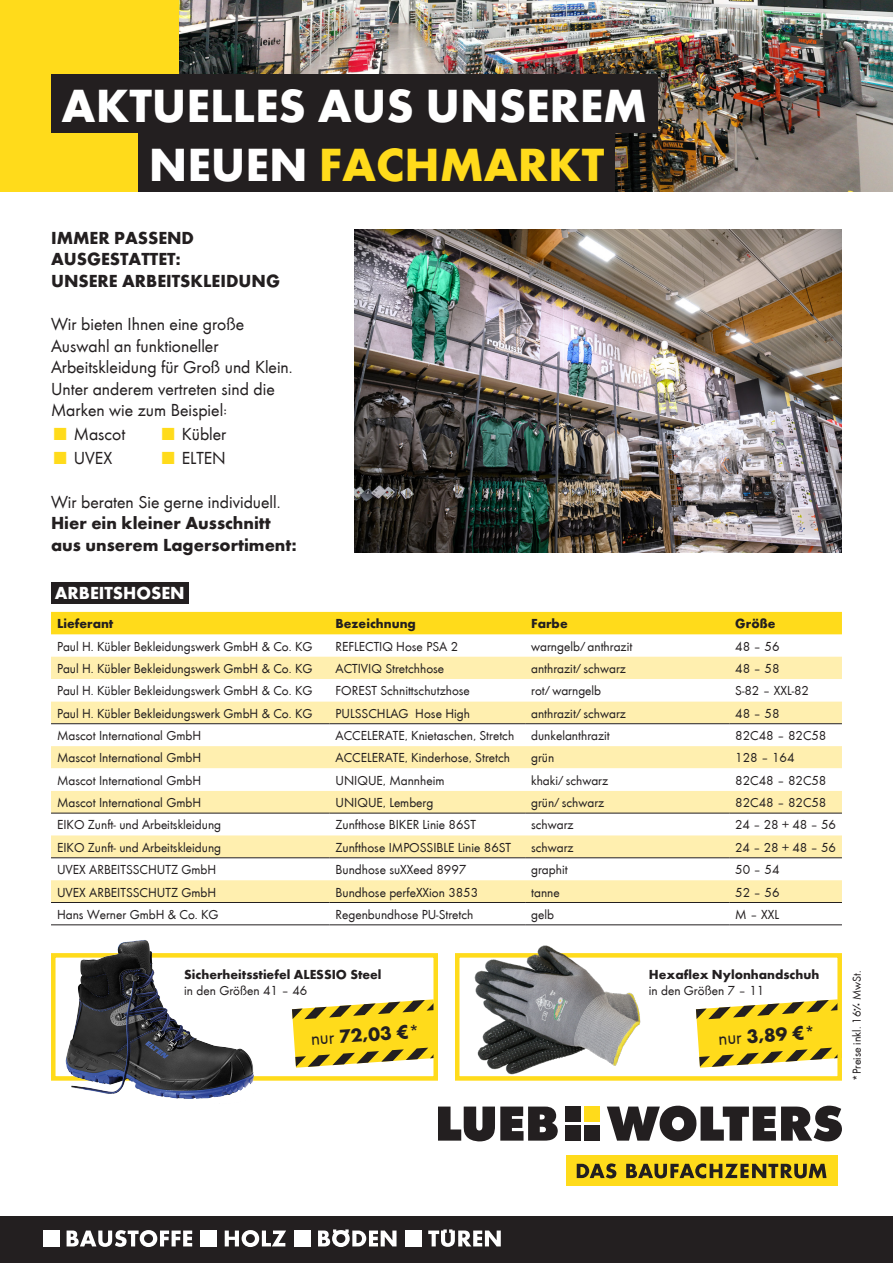
<style>
.page{position:relative;width:893px;height:1263px;background:#fff}
.page>*{position:absolute;margin:0;border:0;box-sizing:border-box;transform-origin:0 0}
.t1{font:700 48px/58.3px "Luebwolters Futura";color:#fff}
.t2{font:700 19.5px "Luebwolters Futura";color:#231f20}
.t3{font:18px/21.6px "Luebwolters Futura";color:#231f20}
.t4{font:700 18px/21.6px "Luebwolters Futura";color:#231f20}
.t5{font:700 18px "Luebwolters Futura";color:#fff}
.t6{font:13.5px "Luebwolters Futura";color:#231f20}
.t7{font:700 13.5px "Luebwolters Futura";color:#231f20}
.t8{font:12px "Luebwolters Futura";color:#231f20}
.s1{color:#ffdb1b}
.s2{font-weight:400}
</style>
<div class="page">
<svg style="left:292px;top:999px;width:141px;height:69px;background:#dfc53f"></svg>
<svg style="left:695px;top:999px;width:142px;height:69px"></svg>
<img style="left:179px;top:0;width:714px;height:191px">
<div style="left:0;top:1216px;width:893px;height:47px;background:#231f20"></div>
<svg style="left:67px;top:1229px;width:434px;height:18px"></svg>
<div style="left:43px;top:1230px;width:16px;height:17px;background:#fff"></div>
<div style="left:294px;top:1230px;width:16px;height:17px;background:#fff"></div>
<div style="left:405px;top:1230px;width:17px;height:17px;background:#fff"></div>
<svg style="left:438px;top:1106px;width:120px;height:35px"></svg>
<svg style="left:607px;top:1106px;width:235px;height:35px"></svg>
<div style="left:566px;top:1106px;width:15px;height:15px;background:#231f20"></div>
<div style="left:585px;top:1106px;width:15px;height:15px;background:#ffdb1b"></div>
<div style="left:566px;top:1125px;width:15px;height:15px;background:#231f20"></div>
<div style="left:585px;top:1125px;width:15px;height:15px;background:#231f20"></div>
<div style="left:566px;top:1156px;width:272px;height:30px;background:#ffdb1b"></div>
<svg style="left:577px;top:1163px;width:249px;height:15px"></svg>
<div style="left:0;top:0;width:179px;height:191px;background:#ffdb1b"></div>
<div style="left:51px;top:75px;width:607px;height:58px;background:#231f20"></div>
<div style="left:138px;top:133px;width:477px;height:58px;background:#231f20"></div>
<img style="left:354px;top:230px;width:488px;height:323px">
<div style="left:51px;top:582px;width:138px;height:21px;background:#231f20"></div>
<div style="left:51px;top:612px;width:791px;height:22px;background:#ffdb1b"></div>
<div style="left:51px;top:657px;width:791px;height:22px;background:#ffefaf"></div>
<svg style="left:51px;top:701px;width:791px;height:201px;fill:#ffefaf"></svg>
<hr style="left:51px;top:902px;width:279px;height:1px;background:#231f20">
<hr style="left:330px;top:902px;width:195px;height:1px;background:#231f20">
<hr style="left:525px;top:902px;width:204px;height:1px;background:#231f20">
<hr style="left:729px;top:902px;width:113px;height:1px;background:#231f20">
<hr style="left:51px;top:924px;width:279px;height:1px;background:#231f20">
<hr style="left:330px;top:924px;width:195px;height:1px;background:#231f20">
<hr style="left:525px;top:924px;width:204px;height:1px;background:#231f20">
<hr style="left:729px;top:924px;width:113px;height:1px;background:#231f20">
<hr style="left:51px;top:723px;width:279px;height:1px;background:#231f20">
<hr style="left:330px;top:723px;width:195px;height:1px;background:#231f20">
<hr style="left:525px;top:723px;width:204px;height:1px;background:#231f20">
<hr style="left:729px;top:723px;width:113px;height:1px;background:#231f20">
<hr style="left:51px;top:857px;width:279px;height:1px;background:#231f20">
<hr style="left:330px;top:857px;width:195px;height:1px;background:#231f20">
<hr style="left:525px;top:857px;width:204px;height:1px;background:#231f20">
<hr style="left:729px;top:857px;width:113px;height:1px;background:#231f20">
<hr style="left:51px;top:813px;width:279px;height:1px;background:#231f20">
<hr style="left:330px;top:813px;width:195px;height:1px;background:#231f20">
<hr style="left:525px;top:813px;width:204px;height:1px;background:#231f20">
<hr style="left:729px;top:813px;width:113px;height:1px;background:#231f20">
<div style="left:51px;top:953px;width:387px;height:128px;border:4px solid #ffdb1b"></div>
<div style="left:455px;top:953px;width:387px;height:128px;border:4px solid #ffdb1b"></div>
<img style="left:469px;top:945px;width:174px;height:130px">
<img style="left:54px;top:940px;width:205px;height:159px">
<h1 class="t1" style="left:149px;top:79px;width:500px;text-indent:-87px">AKTUELLES AUS UNSEREM<br>NEUEN <span class="s1">FACHMARKT</span></h1>
<h3 class="t4" style="left:51px;top:228px;width:230px">IMMER PASSEND<br>AUSGESTATTET:<br>UNSERE ARBEITSKLEIDUNG</h3>
<h3 class="t3" style="left:51px;top:315px;width:243px">Wir bieten Ihnen eine große<br>Auswahl an funktioneller<br>Arbeitskleidung für Groß und Klein.<br>Unter anderem vertreten sind die<br>Marken wie zum Beispiel:</h3>
<h3 class="t3" style="left:51px;top:425px;width:76px"><span class="s1">¥</span> Mascot</h3>
<h3 class="t3" style="left:159px;top:425px;width:69px"><span class="s1">¥</span> Kübler</h3>
<h3 class="t3" style="left:51px;top:449px;width:63px"><span class="s1">¥</span> UVEX</h3>
<h3 class="t3" style="left:159px;top:449px;width:68px"><span class="s1">¥</span> ELTEN</h3>
<h3 class="t3" style="left:51px;top:492px;width:231px">Wir beraten Sie gerne individuell.</h3>
<h3 class="t4" style="left:51px;top:513px;width:247px">Hier ein kleiner Ausschnitt aus unserem Lagersortiment:</h3>
<h3 class="t5" style="left:55px;top:584px;width:131px">ARBEITSHOSEN</h3>
<p class="t7" style="left:57px;top:617px;width:58px">Lieferant</p>
<p class="t7" style="left:336px;top:617px;width:82px">Bezeichnung</p>
<p class="t7" style="left:531px;top:617px;width:38px">Farbe</p>
<p class="t7" style="left:735px;top:617px;width:42px">Größe</p>
<p class="t6" style="left:57px;top:641px;width:257px">Paul H. Kübler Bekleidungswerk GmbH &amp; Co. KG</p>
<p class="t6" style="left:336px;top:641px;width:124px">REFLECTIQ Hose PSA 2</p>
<p class="t6" style="left:531px;top:641px;width:103px">warngelb/anthrazit</p>
<p class="t6" style="left:735px;top:641px;width:46px">48 ‒ 56</p>
<p class="t6" style="left:57px;top:663px;width:257px">Paul H. Kübler Bekleidungswerk GmbH &amp; Co. KG</p>
<p class="t6" style="left:336px;top:663px;width:110px">ACTIVIQ Stretchhose</p>
<p class="t6" style="left:531px;top:663px;width:96px">anthrazit/schwarz</p>
<p class="t6" style="left:735px;top:663px;width:46px">48 ‒ 58</p>
<p class="t6" style="left:57px;top:685px;width:257px">Paul H. Kübler Bekleidungswerk GmbH &amp; Co. KG</p>
<p class="t6" style="left:336px;top:685px;width:136px">FOREST Schnittschutzhose</p>
<p class="t6" style="left:531px;top:685px;width:72px">rot/warngelb</p>
<p class="t6" style="left:735px;top:685px;width:75px">S-82 ‒ XXL-82</p>
<p class="t6" style="left:57px;top:708px;width:257px">Paul H. Kübler Bekleidungswerk GmbH &amp; Co. KG</p>
<p class="t6" style="left:336px;top:708px;width:136px">PULSSCHLAG Hose High</p>
<p class="t6" style="left:531px;top:708px;width:96px">anthrazit/schwarz</p>
<p class="t6" style="left:735px;top:708px;width:46px">48 ‒ 58</p>
<p class="t6" style="left:57px;top:730px;width:146px">Mascot International GmbH</p>
<p class="t6" style="left:336px;top:730px;width:180px">ACCELERATE, Knietaschen, Stretch</p>
<p class="t6" style="left:531px;top:730px;width:80px">dunkelanthrazit</p>
<p class="t6" style="left:735px;top:730px;width:93px">82C48 ‒ 82C58</p>
<p class="t6" style="left:57px;top:752px;width:146px">Mascot International GmbH</p>
<p class="t6" style="left:336px;top:752px;width:176px">ACCELERATE, Kinderhose, Stretch</p>
<p class="t6" style="left:531px;top:752px;width:25px">grün</p>
<p class="t6" style="left:735px;top:752px;width:61px">128 ‒ 164</p>
<p class="t6" style="left:57px;top:775px;width:146px">Mascot International GmbH</p>
<p class="t6" style="left:336px;top:775px;width:110px">UNIQUE, Mannheim</p>
<p class="t6" style="left:531px;top:775px;width:79px">khaki/schwarz</p>
<p class="t6" style="left:735px;top:775px;width:93px">82C48 ‒ 82C58</p>
<p class="t6" style="left:57px;top:797px;width:146px">Mascot International GmbH</p>
<p class="t6" style="left:336px;top:797px;width:99px">UNIQUE, Lemberg</p>
<p class="t6" style="left:531px;top:797px;width:75px">grün/schwarz</p>
<p class="t6" style="left:735px;top:797px;width:93px">82C48 ‒ 82C58</p>
<p class="t6" style="left:57px;top:819px;width:166px">EIKO Zunft- und Arbeitskleidung</p>
<p class="t6" style="left:336px;top:819px;width:142px">Zunfthose BIKER Linie 86ST</p>
<p class="t6" style="left:531px;top:819px;width:44px">schwarz</p>
<p class="t6" style="left:735px;top:819px;width:102px">24 ‒ 28 + 48 ‒ 56</p>
<p class="t6" style="left:57px;top:842px;width:166px">EIKO Zunft- und Arbeitskleidung</p>
<p class="t6" style="left:336px;top:842px;width:177px">Zunfthose IMPOSSIBLE Linie 86ST</p>
<p class="t6" style="left:531px;top:842px;width:44px">schwarz</p>
<p class="t6" style="left:735px;top:842px;width:102px">24 ‒ 28 + 48 ‒ 56</p>
<p class="t6" style="left:57px;top:864px;width:161px">UVEX ARBEITSSCHUTZ GmbH</p>
<p class="t6" style="left:336px;top:864px;width:132px">Bundhose suXXeed 8997</p>
<p class="t6" style="left:531px;top:864px;width:38px">graphit</p>
<p class="t6" style="left:735px;top:864px;width:46px">50 ‒ 54</p>
<p class="t6" style="left:57px;top:887px;width:161px">UVEX ARBEITSSCHUTZ GmbH</p>
<p class="t6" style="left:336px;top:887px;width:144px">Bundhose perfeXXion 3853</p>
<p class="t6" style="left:531px;top:887px;width:30px">tanne</p>
<p class="t6" style="left:735px;top:887px;width:46px">52 ‒ 56</p>
<p class="t6" style="left:57px;top:909px;width:163px">Hans Werner GmbH &amp; Co. KG</p>
<p class="t6" style="left:336px;top:909px;width:139px">Regenbundhose PU-Stretch</p>
<p class="t6" style="left:531px;top:909px;width:24px">gelb</p>
<p class="t6" style="left:735px;top:909px;width:45px">M ‒ XXL</p>
<p class="t7" style="left:184px;top:968px;width:199px">Sicherheitsstiefel ALESSIO Steel</p>
<p class="t6" style="left:184px;top:985px;width:125px">in den Größen 41 ‒ 46</p>
<p class="t7" style="left:649px;top:968px;width:172px">Hexaflex Nylonhandschuh</p>
<p class="t6" style="left:649px;top:985px;width:117px">in den Größen 7 ‒ 11</p>
<h2 class="t2" style="left:310px;top:1029px;width:111px;rotate:-4deg"><span class="s2">nur</span> 72,03 €*</h2>
<h2 class="t2" style="left:718px;top:1029px;width:99px;rotate:-4deg"><span class="s2">nur</span> 3,89 €*</h2>
<p class="t8" style="left:852px;top:1081px;width:112px;rotate:-90deg">*Preise inkl. 16% MwSt.</p>
</div>
